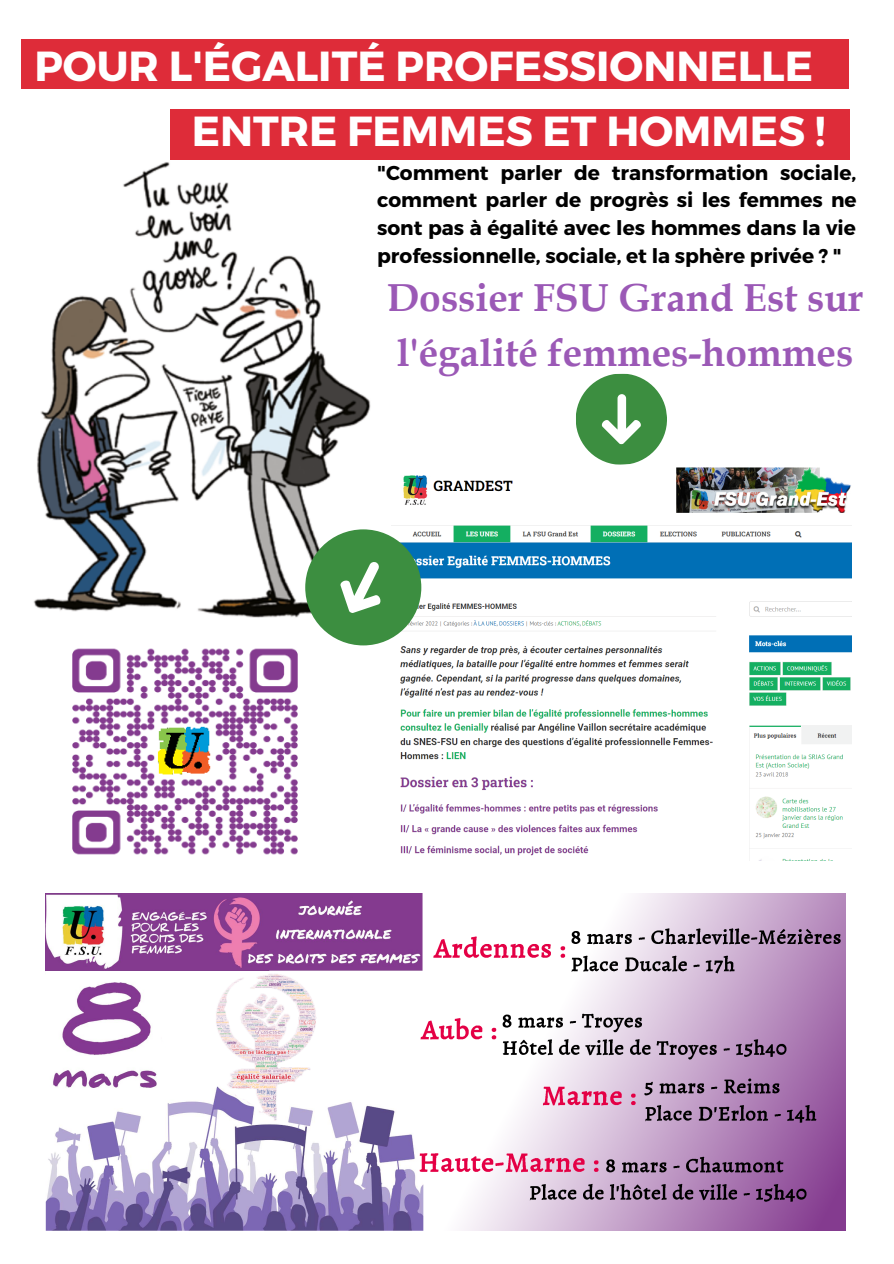
<style>
.page{position:relative;width:894px;height:1264px;background:#fff}
.page>*{position:absolute;margin:0;border:0;box-sizing:border-box;transform-origin:0 0}
.t1{font:700 42px "Montserrat";color:#fff}
.t2{font:700 39px/54px "Book Antiqua";color:#9b59b6}
.t3{font:700 20.1px/27.9px "Montserrat";color:#000;text-align:justify}
</style>
<div class="page">
<img style="left:33px;top:162px;width:344px;height:459px">
<img style="left:72px;top:624px;width:252px;height:231px">
<img style="left:391px;top:467px;width:460px;height:393px">
<div style="left:170px;top:109px;width:679px;height:51px;background:#de2c39"></div>
<div style="left:21px;top:39px;width:827px;height:50px;background:#de2c39"></div>
<div style="left:305px;top:529px;width:116px;height:116px;background:#3c8e40;border-radius:50%"></div>
<svg style="left:340px;top:562px;width:41px;height:51px"></svg>
<svg style="left:576px;top:373px;width:91px;height:92px"></svg>
<img style="left:45px;top:893px;width:800px;height:337px">
<p class="t1" style="left:34px;top:39px;width:780px">POUR L'ÉGALITÉ PROFESSIONNELLE</p>
<p class="t1" style="left:192px;top:104px;width:635px">ENTRE FEMMES ET HOMMES !</p>
<p class="t3" style="left:377px;top:157px;width:481px">"Comment parler de transformation sociale, comment parler de progrès si les femmes ne sont pas à égalité avec les hommes dans la vie professionnelle, sociale, et la sphère privée ? "</p>
<h2 class="t2" style="left:386px;top:272px;width:478px">Dossier FSU Grand Est sur l'égalité femmes-hommes</h2>
</div>
